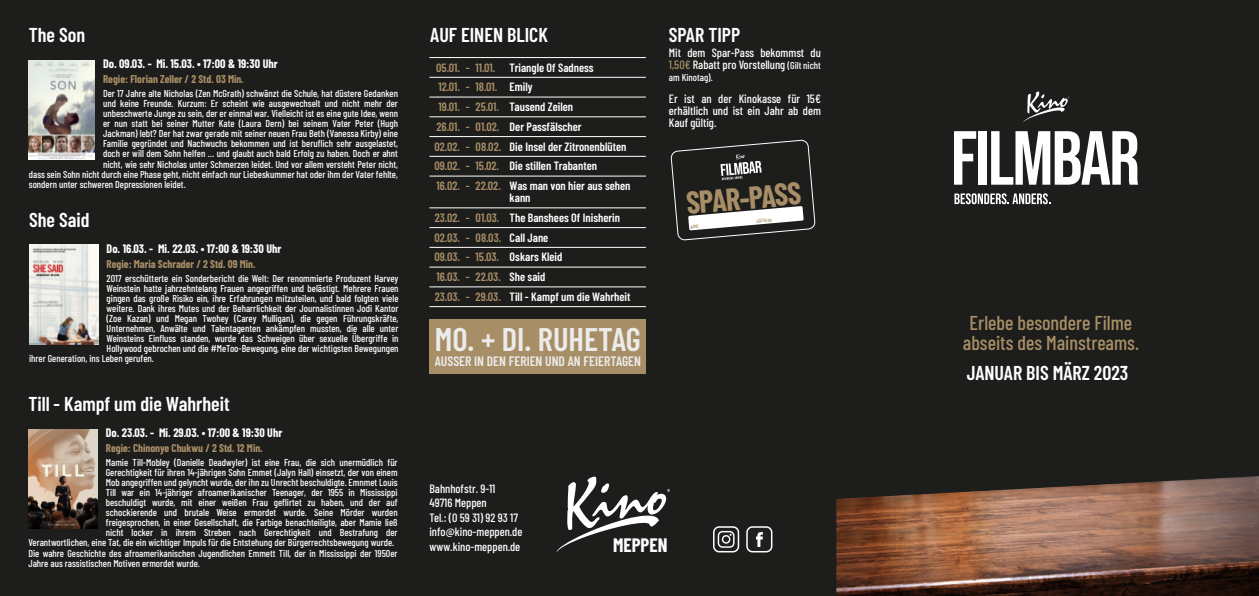
<style>
.page{position:relative;width:1259px;height:596px;background:#fff}
.page>*{position:absolute;margin:0;border:0;box-sizing:border-box;transform-origin:0 0}
.t1{font:600 32.6px "Barlow Condensed";color:#ebebeb}
.t2{font:700 30.8px "Barlow Condensed";color:#a88e66}
.t3{font:600 20px "Barlow Condensed";color:#fff}
.t4{font:500 20px/20px "Barlow Condensed";color:#a88e66;text-align:center}
.t5{font:700 19px "Barlow Condensed";color:#fff}
.t6{font:600 13.6px "Barlow Condensed";color:#ebebeb}
.t7{font:600 12px/19.7px "Barlow Condensed";color:#fff}
.t8{font:500 12px/14.4px "Barlow Condensed";color:#fff}
.t9{font:700 12px "Barlow Condensed";color:#fff}
.t10{font:600 12px "Barlow Condensed";color:#a88e66}
.t11{font:700 11px "Barlow Condensed";color:#a88e66}
.t12{font:500 10px/10px "Barlow Condensed";color:#fff}
.t13{font:500 4.6px "Barlow Condensed";color:#a88e66}
.s1{color:#a88e66}
.s2{color:#fff}
.s3{font-size:10px}
</style>
<div class="page">
<div style="left:0;top:0;width:1259px;height:595px;background:#1d1d1b"></div>
<img style="left:836px;top:476px;width:423px;height:119px">
<svg style="left:1023px;top:91px;width:46px;height:31px"></svg>
<svg style="left:954px;top:131px;width:22px;height:54px"></svg>
<div style="left:978px;top:131px;width:9px;height:54px;background:#fff"></div>
<svg style="left:991px;top:131px;width:147px;height:54px"></svg>
<svg style="left:954px;top:193px;width:96px;height:11px"></svg>
<svg style="left:556px;top:476px;width:114px;height:76px"></svg>
<svg style="left:713px;top:526px;width:26px;height:26px"></svg>
<svg style="left:718px;top:530px;width:16px;height:17px"></svg>
<div style="left:746px;top:526px;width:26px;height:26px;background:#1e201d;border:2px solid #fff;border-radius:5px"></div>
<svg style="left:756px;top:532px;width:7px;height:14px"></svg>
<svg style="left:671px;top:140px;width:144px;height:100px"></svg>
<div style="left:429px;top:319px;width:217px;height:55px;background:#a88e66"></div>
<img style="left:29px;top:429px;width:68px;height:99px">
<img style="left:30px;top:245px;width:68px;height:99px">
<hr style="left:429px;top:57px;width:217px;height:1px;background:#fff">
<hr style="left:429px;top:77px;width:217px;height:1px;background:#fff">
<hr style="left:429px;top:97px;width:217px;height:1px;background:#fff">
<hr style="left:429px;top:116px;width:217px;height:1px;background:#fff">
<hr style="left:429px;top:136px;width:217px;height:1px;background:#fff">
<hr style="left:429px;top:156px;width:217px;height:1px;background:#fff">
<hr style="left:429px;top:176px;width:217px;height:1px;background:#fff">
<hr style="left:429px;top:207px;width:217px;height:1px;background:#fff">
<hr style="left:429px;top:227px;width:217px;height:1px;background:#fff">
<hr style="left:429px;top:247px;width:217px;height:1px;background:#fff">
<hr style="left:429px;top:267px;width:217px;height:1px;background:#fff">
<hr style="left:429px;top:286px;width:217px;height:1px;background:#fff">
<hr style="left:429px;top:306px;width:217px;height:1px;background:#fff">
<img style="left:28px;top:60px;width:67px;height:99px">
<h3 class="t3" style="left:29px;top:22px;width:58px">The Son</h3>
<p class="t9" style="left:103px;top:56px;width:176px">Do. 09.03. - Mi. 15.03. • 17:00 &amp; 19:30 Uhr</p>
<p class="t11" style="left:103px;top:72px;width:142px">Regie: Florian Zeller / 2 Std. 03 Min.</p>
<p class="t12" style="left:103px;top:88px;width:296px">Der 17 Jahre alte Nicholas (Zen McGrath) schwänzt die Schule, hat düstere Gedanken</p>
<p class="t12" style="left:103px;top:98px;width:296px">und keine Freunde. Kurzum: Er scheint wie ausgewechselt und nicht mehr der</p>
<p class="t12" style="left:103px;top:108px;width:296px">unbeschwerte Junge zu sein, der er einmal war. Vielleicht ist es eine gute Idee, wenn</p>
<p class="t12" style="left:103px;top:118px;width:296px">er nun statt bei seiner Mutter Kate (Laura Dern) bei seinem Vater Peter (Hugh</p>
<p class="t12" style="left:103px;top:128px;width:296px">Jackman) lebt? Der hat zwar gerade mit seiner neuen Frau Beth (Vanessa Kirby) eine</p>
<p class="t12" style="left:103px;top:138px;width:296px">Familie gegründet und Nachwuchs bekommen und ist beruflich sehr ausgelastet,</p>
<p class="t12" style="left:103px;top:148px;width:296px">doch er will dem Sohn helfen … und glaubt auch bald Erfolg zu haben. Doch er ahnt</p>
<p class="t12" style="left:103px;top:158px;width:296px">nicht, wie sehr Nicholas unter Schmerzen leidet. Und vor allem versteht Peter nicht,</p>
<p class="t12" style="left:29px;top:168px;width:371px">dass sein Sohn nicht durch eine Phase geht, nicht einfach nur Liebeskummer hat oder ihm der Vater fehlte,</p>
<p class="t12" style="left:29px;top:178px;width:158px">sondern unter schweren Depressionen leidet.</p>
<h3 class="t3" style="left:29px;top:207px;width:62px">She Said</h3>
<p class="t9" style="left:107px;top:241px;width:176px">Do. 16.03. - Mi. 22.03. • 17:00 &amp; 19:30 Uhr</p>
<p class="t11" style="left:107px;top:257px;width:150px">Regie: Maria Schrader / 2 Std. 09 Min.</p>
<p class="t12" style="left:107px;top:273px;width:293px">2017 erschütterte ein Sonderbericht die Welt: Der renommierte Produzent Harvey</p>
<p class="t12" style="left:107px;top:283px;width:293px">Weinstein hatte jahrzehntelang Frauen angegriffen und belästigt. Mehrere Frauen</p>
<p class="t12" style="left:107px;top:293px;width:293px">gingen das große Risiko ein, ihre Erfahrungen mitzuteilen, und bald folgten viele</p>
<p class="t12" style="left:107px;top:303px;width:293px">weitere. Dank ihres Mutes und der Beharrlichkeit der Journalistinnen Jodi Kantor</p>
<p class="t12" style="left:107px;top:313px;width:293px">(Zoe Kazan) und Megan Twohey (Carey Mulligan), die gegen Führungskräfte,</p>
<p class="t12" style="left:107px;top:323px;width:293px">Unternehmen, Anwälte und Talentagenten ankämpfen mussten, die alle unter</p>
<p class="t12" style="left:107px;top:333px;width:293px">Weinsteins Einfluss standen, wurde das Schweigen über sexuelle Übergriffe in</p>
<p class="t12" style="left:107px;top:343px;width:293px">Hollywood gebrochen und die #MeToo-Bewegung, eine der wichtigsten Bewegungen</p>
<p class="t12" style="left:29px;top:353px;width:126px">ihrer Generation, ins Leben gerufen.</p>
<h3 class="t3" style="left:28px;top:391px;width:203px">Till - Kampf um die Wahrheit</h3>
<p class="t9" style="left:106px;top:425px;width:178px">Do. 23.03. - Mi. 29.03. • 17:00 &amp; 19:30 Uhr</p>
<p class="t11" style="left:106px;top:441px;width:158px">Regie: Chinonye Chukwu / 2 Std. 12 Min.</p>
<p class="t12" style="left:106px;top:457px;width:293px">Mamie Till-Mobley (Danielle Deadwyler) ist eine Frau, die sich unermüdlich für</p>
<p class="t12" style="left:106px;top:467px;width:293px">Gerechtigkeit für ihren 14-jährigen Sohn Emmet (Jalyn Hall) einsetzt, der von einem</p>
<p class="t12" style="left:106px;top:477px;width:293px">Mob angegriffen und gelyncht wurde, der ihn zu Unrecht beschuldigte. Emnmet Louis</p>
<p class="t12" style="left:106px;top:487px;width:293px">Till war ein 14-jähriger afroamerikanischer Teenager, der 1955 in Mississippi</p>
<p class="t12" style="left:106px;top:497px;width:293px">beschuldigt wurde, mit einer weißen Frau geflirtet zu haben, und der auf</p>
<p class="t12" style="left:106px;top:507px;width:293px">schockierende und brutale Weise ermordet wurde. Seine Mörder wurden</p>
<p class="t12" style="left:106px;top:517px;width:293px">freigesprochen, in einer Gesellschaft, die Farbige benachteiligte, aber Mamie ließ</p>
<p class="t12" style="left:106px;top:527px;width:293px">nicht locker in ihrem Streben nach Gerechtigkeit und Bestrafung der</p>
<p class="t12" style="left:28px;top:537px;width:367px">Verantwortlichen, eine Tat, die ein wichtiger Impuls für die Entstehung der Bürgerrechtsbewegung wurde.</p>
<p class="t12" style="left:28px;top:548px;width:371px">Die wahre Geschichte des afroamerikanischen Jugendlichen Emmett Till, der in Mississippi der 1950er<br>Jahre aus rassistischen Motiven ermordet wurde.</p>
<h3 class="t3" style="left:430px;top:22px;width:119px">AUF EINEN BLICK</h3>
<p class="t7" style="left:436px;top:57px;width:159px"><span class="s1">05.01. - 11.01.</span> Triangle Of Sadness</p>
<p class="t10" style="left:438px;top:79px;width:96px">12.01. - 18.01. <span class="s2">Emily</span></p>
<p class="t10" style="left:438px;top:99px;width:136px">19.01. - 25.01. <span class="s2">Tausend Zeilen</span></p>
<p class="t7" style="left:436px;top:116px;width:147px"><span class="s1">26.01. - 01.02.</span> Der Passfälscher</p>
<p class="t7" style="left:434px;top:136px;width:194px"><span class="s1">02.02. - 08.02.</span> Die Insel der Zitronenblüten</p>
<p class="t7" style="left:434px;top:156px;width:164px"><span class="s1">09.02. - 15.02.</span> Die stillen Trabanten</p>
<p class="t7" style="left:436px;top:175px;width:195px"><span class="s1">16.02. - 22.02.</span> Was man von hier aus sehen</p>
<p class="t7" style="left:434px;top:187px;width:197px;text-indent:75px">kann<br><span class="s1">23.02. - 01.03.</span> The Banshees Of Inisherin<br><span class="s1">02.03. - 08.03.</span> Call Jane<br><span class="s1">09.03. - 15.03.</span> Oskars Kleid<br><span class="s1">16.03. - 22.03.</span> She said<br><span class="s1">23.03. - 29.03.</span> Till - Kampf um die Wahrheit</p>
<h1 class="t1" style="left:435px;top:318px;width:207px">MO. + DI. RUHETAG</h1>
<h3 class="t6" style="left:435px;top:352px;width:208px">AUSSER IN DEN FERIEN UND AN FEIERTAGEN</h3>
<h3 class="t3" style="left:669px;top:22px;width:73px">SPAR TIPP</h3>
<p class="t8" style="left:669px;top:46px;width:154px;line-height:12px">Mit dem Spar-Pass bekommst du<br><span class="s1">1,50€</span> Rabatt pro Vorstellung <span class="s3">(Gilt nicht</span></p>
<p class="t12" style="left:669px;top:72px;width:45px">am Kinotag).</p>
<p class="t8" style="left:669px;top:92px;width:154px;line-height:12px;text-align:justify">Er ist an der Kinokasse für 15€ erhältlich und ist ein Jahr ab dem Kauf gültig.</p>
<h2 class="t2" style="left:685px;top:183px;width:116px;rotate:-5deg">SPAR-PASS</h2>
<p class="t13" style="left:690px;top:224px;width:10px;rotate:-5deg">NAME</p>
<p class="t13" style="left:756px;top:218px;width:16px;rotate:-5deg">GÜLTIG AB</p>
<p class="t8" style="left:429px;top:480px;width:94px">Bahnhofstr. 9-11<br>49716 Meppen<br>Tel.: (0 59 31) 92 93 17 info@kino-meppen.de www.kino-meppen.de</p>
<h3 class="t5" style="left:613px;top:532px;width:56px">MEPPEN</h3>
<h3 class="t4" style="left:963px;top:312px;width:178px">Erlebe besondere Filme abseits des Mainstreams.</h3>
<h3 class="t3" style="left:967px;top:360px;width:163px">JANUAR BIS MÄRZ 2023</h3>
</div>
